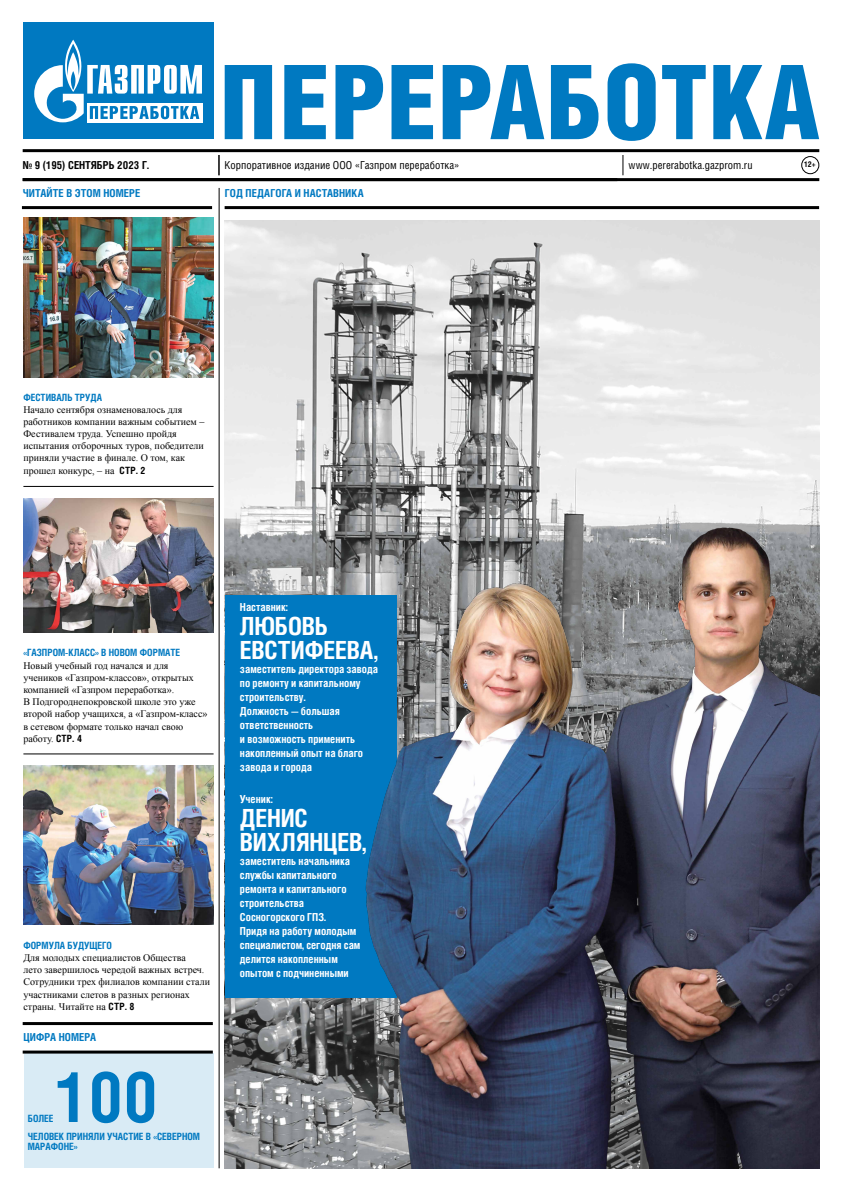
<style>
.page{position:relative;width:842px;height:1191px;background:#fff}
.page>*{position:absolute;margin:0;border:0;box-sizing:border-box;transform-origin:0 0}
.t1{font:700 condensed 70px "Helios";color:#0079c1}
.t2{font:700 condensed 25px/24px "Helios C Cn";letter-spacing:-.005em;color:#fff}
.t3{font:700 11px/14px "Helios Cond";color:#fff}
.t4{font:condensed 11px "Helios";color:#000}
.t5{font:700 condensed 11px "Helios";letter-spacing:.005em;color:#0079c1}
.t6{font:700 condensed 11px "Helios";color:#000}
.t7{font:10px/12.2px "Times New Roman";color:#000}
.t8{font:700 condensed 10px/10px "Helios";color:#0079c1}
.t9{font:700 condensed 7.9px "Helios";color:#000}
.s1{font-family:"Helios";font-weight:700;font-stretch:condensed}
</style>
<div class="page">
<hr style="left:23px;top:149px;width:796px;height:3px;background:#000">
<hr style="left:23px;top:178px;width:796px;height:3px;background:#000">
<svg style="left:225px;top:65px;width:47px;height:74px"></svg>
<svg style="left:284px;top:65px;width:42px;height:74px"></svg>
<svg style="left:335px;top:65px;width:48px;height:74px"></svg>
<svg style="left:391px;top:65px;width:42px;height:74px"></svg>
<svg style="left:443px;top:65px;width:101px;height:74px"></svg>
<svg style="left:551px;top:65px;width:47px;height:74px"></svg>
<svg style="left:607px;top:63px;width:49px;height:78px"></svg>
<svg style="left:662px;top:65px;width:44px;height:74px"></svg>
<svg style="left:713px;top:65px;width:106px;height:74px"></svg>
<div style="left:23px;top:23px;width:190px;height:116px;background:#0079c1"></div>
<svg style="left:34px;top:40px;width:168px;height:82px"></svg>
<img style="left:225px;top:221px;width:594px;height:947px">
<div style="left:24px;top:1053px;width:189px;height:115px;background:#d9ebf5"></div>
<svg style="left:219px;top:155px;width:1px;height:20px"></svg>
<svg style="left:623px;top:155px;width:1px;height:20px"></svg>
<hr style="left:219px;top:188px;width:1px;height:980px;background:#000">
<div style="left:801px;top:156px;width:18px;height:18px;border:1px solid #000;border-radius:50%"></div>
<hr style="left:225px;top:206px;width:594px;height:3px;background:#000">
<hr style="left:22px;top:206px;width:190px;height:3px;background:#000">
<hr style="left:23px;top:486px;width:191px;height:1px;background:#000">
<hr style="left:23px;top:753px;width:191px;height:1px;background:#000">
<img style="left:23px;top:218px;width:190px;height:160px">
<img style="left:23px;top:498px;width:190px;height:134px">
<img style="left:23px;top:765px;width:190px;height:159px">
<hr style="left:23px;top:1050px;width:190px;height:3px;background:#000">
<hr style="left:23px;top:1022px;width:190px;height:3px;background:#000">
<div style="left:225px;top:595px;width:171px;height:402px;background:#0079c1"></div>
<img style="left:354px;top:436px;width:465px;height:732px">
<p class="t6" style="left:23px;top:158px;width:128px">№ 9 (195) СЕНТЯБРЬ 2023 Г.</p>
<p class="t4" style="left:225px;top:158px;width:236px">Корпоративное издание ООО «Газпром переработка»</p>
<p class="t4" style="left:629px;top:158px;width:125px">www.pererabotka.gazprom.ru</p>
<p class="t9" style="left:804px;top:159px;width:13px">12+</p>
<p class="t5" style="left:23px;top:187px;width:119px">ЧИТАЙТЕ В ЭТОМ НОМЕРЕ</p>
<p class="t5" style="left:225px;top:187px;width:140px">ГОД ПЕДАГОГА И НАСТАВНИКА</p>
<p class="t8" style="left:23px;top:392px;width:80px">ФЕСТИВАЛЬ ТРУДА</p>
<p class="t7" style="left:23px;top:403px;width:182px">Начало сентября ознаменовалось для работников компании важным событием – Фестивалем труда. Успешно пройдя испытания отборочных туров, победители приняли участие в финале. О том, как прошел конкурс, – на <span class="s1">СТР. 2</span></p>
<p class="t8" style="left:23px;top:647px;width:158px">«ГАЗПРОМ-КЛАСС» В НОВОМ ФОРМАТЕ</p>
<p class="t7" style="left:23px;top:659px;width:186px">Новый учебный год начался и для учеников «Газпром-классов», открытых компанией «Газпром переработка».<br>В Подгороднепокровской школе это уже второй набор учащихся, а «Газпром-класс» в сетевом формате только начал свою работу. <span class="s1">СТР. 4</span></p>
<p class="t8" style="left:23px;top:940px;width:90px">ФОРМУЛА БУДУЩЕГО</p>
<p class="t7" style="left:23px;top:951px;width:188px">Для молодых специалистов Общества<br>лето завершилось чередой важных встреч.<br>Сотрудники трех филиалов компании стали участниками слетов в разных регионах страны. Читайте на <span class="s1">СТР. 8</span></p>
<p class="t5" style="left:23px;top:1030px;width:74px">ЦИФРА НОМЕРА</p>
<h1 class="t1" style="left:56px;top:1055px;width:104px">100</h1>
<p class="t8" style="left:28px;top:1131px;width:174px">ЧЕЛОВЕК ПРИНЯЛИ УЧАСТИЕ В «СЕВЕРНОМ<br>МАРАФОНЕ»</p>
<p class="t8" style="left:28px;top:1113px;width:27px">БОЛЕЕ</p>
<p class="t3" style="left:240px;top:600px;width:49px">Наставник:</p>
<h2 class="t2" style="left:240px;top:613px;width:139px">ЛЮБОВЬ<br>ЕВСТИФЕЕВА,</h2>
<p class="t3" style="left:240px;top:662px;width:140px">заместитель директора завода по ремонту и капитальному строительству.<br>Должность — большая ответственность<br>и возможность применить накопленный опыт на благо завода и города</p>
<p class="t3" style="left:240px;top:792px;width:34px">Ученик:</p>
<h2 class="t2" style="left:240px;top:805px;width:128px">ДЕНИС<br>ВИХЛЯНЦЕВ,</h2>
<p class="t3" style="left:240px;top:854px;width:122px">заместитель начальника службы капитального ремонта и капитального строительства<br>Сосногорского ГПЗ.<br>Придя на работу молодым специалистом, сегодня сам делится накопленным опытом с подчиненными</p>
</div>
